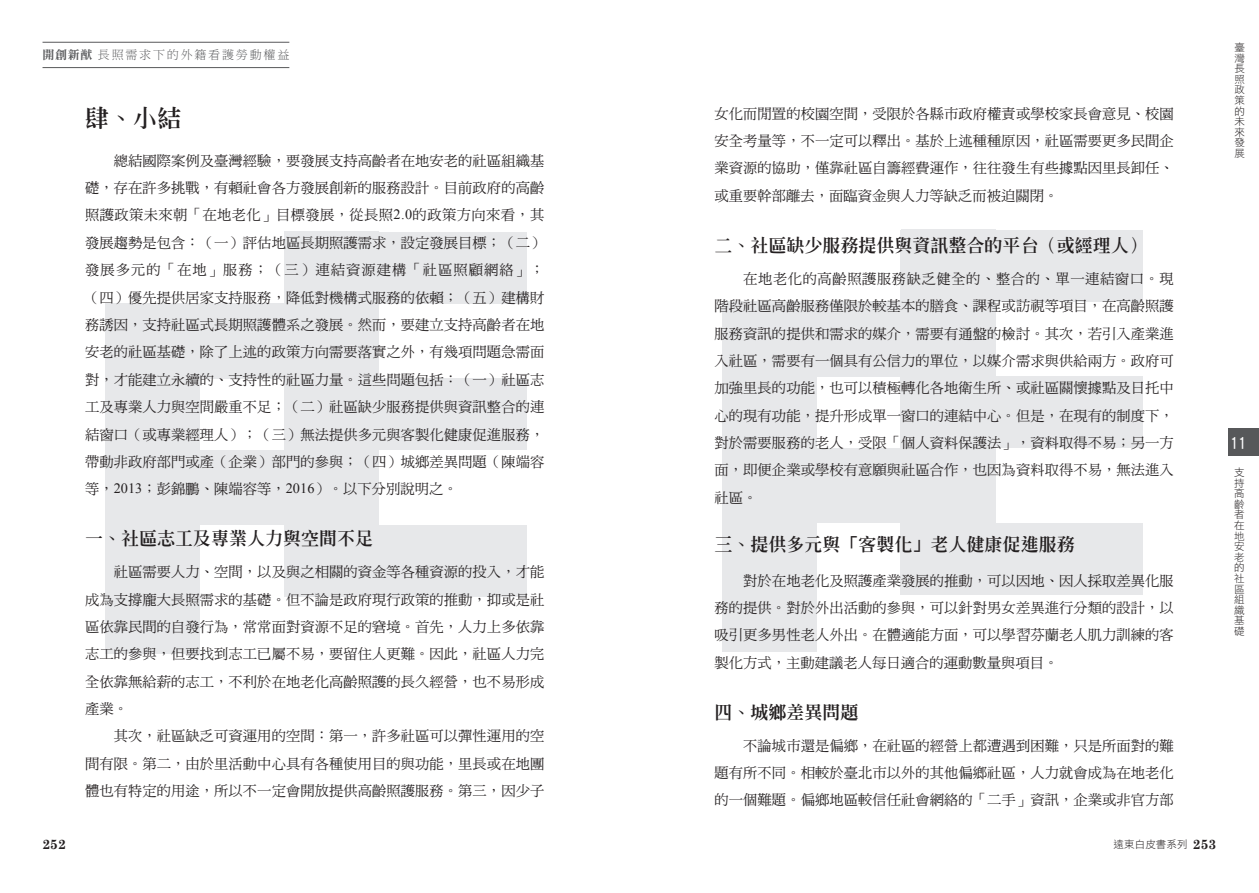
<style>
.page{position:relative;width:1259px;height:893px;background:#fff}
.page>*{position:absolute;margin:0;border:0;box-sizing:border-box;transform-origin:0 0}
.壹{font:800 24px "AR Std Song B5";color:#231f20}
.壹-2{font:800 18px "AR Std Song B5";color:#231f20}
.t1{font:18px "DF Hei Std W7";color:#fff;scale:.8 1}
.內文{font:14.25px/27.3px "DF Ming Md HK BF";letter-spacing:.005em;color:#231f20;text-align:justify}
.t2{font:700 13.5px "Century Schoolbook";color:#231f20}
.t3{font:12px "DF Ming Std W3";letter-spacing:.15em;color:#57585a}
.t4{font:10.5px/10.6px "DF Hei Std W3";letter-spacing:.01em;color:#231f20;text-align:justify}
.s1{font-family:"DF Ming Std W9"}
.s2{font-family:"Times New Roman"}
.s3{font-family:"Century Schoolbook";font-weight:700;font-size:13.5px}
</style>
<div class="page">
<div style="left:1228px;top:428px;width:31px;height:28px;background:#57585a"></div>
<hr style="left:43px;top:67px;width:246px;height:1px;background:#57585a">
<hr style="left:43px;top:42px;width:246px;height:1px;background:#57585a">
<div style="left:284px;top:232px;width:242px;height:72px;background:#e7e8ea"></div>
<div style="left:284px;top:378px;width:242px;height:72px;background:#e7e8ea"></div>
<div style="left:284px;top:525px;width:242px;height:72px;background:#e7e8ea"></div>
<div style="left:105px;top:303px;width:95px;height:351px;background:#e7e8ea"></div>
<div style="left:136px;top:303px;width:243px;height:75px;background:#e7e8ea"></div>
<div style="left:136px;top:450px;width:243px;height:75px;background:#e7e8ea"></div>
<div style="left:900px;top:230px;width:243px;height:71px;background:#e7e8ea"></div>
<div style="left:900px;top:376px;width:243px;height:72px;background:#e7e8ea"></div>
<div style="left:900px;top:523px;width:243px;height:71px;background:#e7e8ea"></div>
<div style="left:722px;top:301px;width:94px;height:350px;background:#e7e8ea"></div>
<div style="left:753px;top:301px;width:242px;height:75px;background:#e7e8ea"></div>
<div style="left:753px;top:448px;width:242px;height:75px;background:#e7e8ea"></div>
<p class="t3" style="left:43px;top:48px;width:248px"><span class="s1">開創新猷</span>長照需求下的外籍看護勞動權益</p>
<p class="t4" style="left:1234px;top:42px;width:12px">臺灣長照政策的未來發展</p>
<p class="內文" style="left:714px;top:100px;width:461px">女化而閒置的校園空間，受限於各縣市政府權責或學校家長會意見、校園安全考量等，不一定可以釋出。基於上述種種原因，社區需要更多民間企業資源的協助，僅靠社區自籌經費運作，往往發生有些據點因里長卸任、或重要幹部離去，面臨資金與人力等缺乏而被迫關閉。</p>
<p class="壹-2" style="left:714px;top:236px;width:433px">二、社區缺少服務提供與資訊整合的平台（或經理人）</p>
<p class="內文" style="left:714px;top:265px;width:461px;text-indent:29px">在地老化的高齡照護服務缺乏健全的、整合的、單一連結窗口。現階段社區高齡服務僅限於較基本的膳食、課程或訪視等項目，在高齡照護服務資訊的提供和需求的媒介，需要有通盤的檢討。其次，若引入產業進入社區，需要有一個具有公信力的單位，以媒介需求與供給兩方。政府可加強里長的功能，也可以積極轉化各地衛生所、或社區關懷據點及日托中心的現有功能，提升形成單一窗口的連結中心。但是，在現有的制度下，對於需要服務的老人，受限「個人資料保護法」，資料取得不易；另一方面，即便企業或學校有意願與社區合作，也因為資料取得不易，無法進入社區。</p>
<p class="壹-2" style="left:714px;top:535px;width:361px">三、提供多元與「客製化」老人健康促進服務</p>
<p class="內文" style="left:714px;top:567px;width:461px;text-indent:29px">對於在地老化及照護產業發展的推動，可以因地、因人採取差異化服務的提供。對於外出活動的參與，可以針對男女差異進行分類的設計，以吸引更多男性老人外出。在體適能方面，可以學習芬蘭老人肌力訓練的客製化方式，主動建議老人每日適合的運動數量與項目。</p>
<p class="壹-2" style="left:714px;top:703px;width:145px">四、城鄉差異問題</p>
<p class="內文" style="left:714px;top:732px;width:461px;text-indent:29px">不論城市還是偏鄉，在社區的經營上都遭遇到困難，只是所面對的難題有所不同。相較於臺北市以外的其他偏鄉社區，人力就會成為在地老化的一個難題。偏鄉地區較信任社會網絡的「二手」資訊，企業或非官方部</p>
<p class="壹" style="left:85px;top:106px;width:98px">肆、小結</p>
<p class="內文" style="left:85px;top:147px;width:461px;text-indent:29px">總結國際案例及臺灣經驗，要發展支持高齡者在地安老的社區組織基礎，存在許多挑戰，有賴社會各方發展創新的服務設計。目前政府的高齡照護政策未來朝「在地老化」目標發展，從長照<span class="s2">2.0</span>的政策方向來看，其發展趨勢是包含：（一）評估地區長期照護需求，設定發展目標；（二）發展多元的「在地」服務；（三）連結資源建構「社區照顧網絡」；（四）優先提供居家支持服務，降低對機構式服務的依賴；（五）建構財務誘因，支持社區式長期照護體系之發展。然而，要建立支持高齡者在地安老的社區基礎，除了上述的政策方向需要落實之外，有幾項問題急需面對，才能建立永續的、支持性的社區力量。這些問題包括：（一）社區志工及專業人力與空間嚴重不足；（二）社區缺少服務提供與資訊整合的連結窗口（或專業經理人）；（三）無法提供多元與客製化健康促進服務，帶動非政府部門或產（企業）部門的參與；（四）城鄉差異問題（陳端容等，<span class="s2">2013</span>；彭錦鵬、陳端容等，<span class="s2">2016</span>）。以下分別說明之。</p>
<p class="壹-2" style="left:85px;top:529px;width:289px">一、社區志工及專業人力與空間不足</p>
<p class="內文" style="left:85px;top:558px;width:461px;text-indent:29px">社區需要人力、空間，以及與之相關的資金等各種資源的投入，才能成為支撐龐大長照需求的基礎。但不論是政府現行政策的推動，抑或是社區依靠民間的自發行為，常常面對資源不足的窘境。首先，人力上多依靠志工的參與，但要找到志工已屬不易，要留住人更難。因此，社區人力完全依靠無給薪的志工，不利於在地老化高齡照護的長久經營，也不易形成產業。</p>
<p class="內文" style="left:85px;top:722px;width:461px;text-indent:29px">其次，社區缺乏可資運用的空間：第一，許多社區可以彈性運用的空間有限。第二，由於里活動中心具有各種使用目的與功能，里長或在地團體也有特定的用途，所以不一定會開放提供高齡照護服務。第三，因少子</p>
<p class="t1" style="left:1230px;top:432px;width:21px">11</p>
<p class="t4" style="left:1234px;top:467px;width:12px">支持高齡者在地安老的社區組織基礎</p>
<p class="t2" style="left:43px;top:835px;width:25px">252</p>
<p class="t4" style="left:1113px;top:838px;width:104px">遠東白皮書系列 <span class="s3">253</span></p>
</div>
